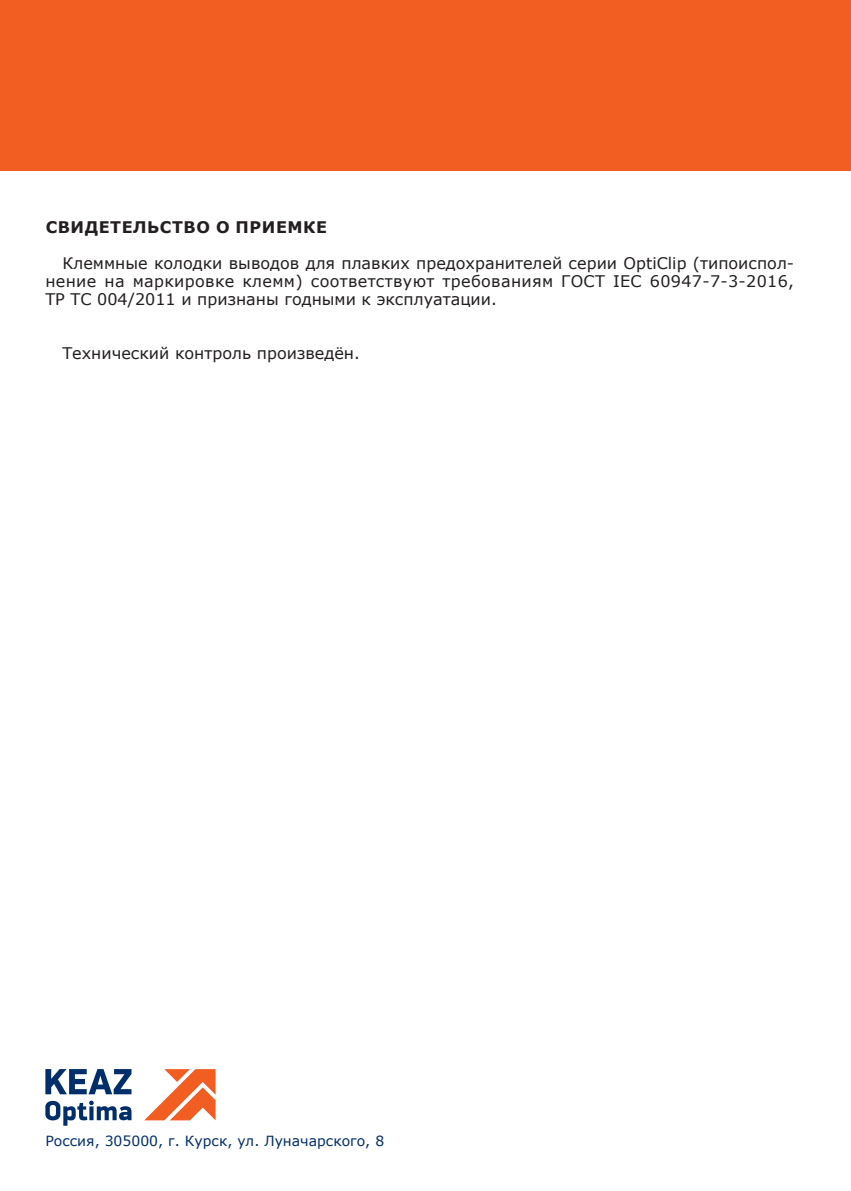
<style>
.page{position:relative;width:851px;height:1191px;background:#fff}
.page>*{position:absolute;margin:0;border:0;box-sizing:border-box;transform-origin:0 0}
.Текст{font:16px/18px "Verdana";color:#231f20;text-align:justify}
.Текст-2{font:700 16px "Verdana";letter-spacing:.035em;color:#231f20}
.t1{font:14px "Verdana";color:#002e6b}
</style>
<div class="page">
<div style="left:0;top:0;width:850px;height:170px;background:#f25d21"></div>
<svg style="left:144px;top:1069px;width:71px;height:51px"></svg>
<svg style="left:45px;top:1069px;width:86px;height:25px"></svg>
<svg style="left:45px;top:1100px;width:86px;height:25px"></svg>
<p class="Текст-2" style="left:46px;top:216px;width:283px">СВИДЕТЕЛЬСТВО О ПРИЕМКЕ</p>
<p class="Текст" style="left:45px;top:254px;width:750px;text-indent:17px">Клеммные колодки выводов для плавких предохранителей серии OptiClip (типоиспол&shy;нение на маркировке клемм) соответствуют требованиям ГОСТ IEC 60947-7-3-2016, ТР ТС 004/2011 и признаны годными к эксплуатации.</p>
<p class="Текст" style="left:62px;top:344px;width:299px">Технический контроль произведён.</p>
<p class="t1" style="left:45px;top:1130px;width:340px">Россия, 305000, г. Курск, ул. Луначарского, 8</p>
</div>
